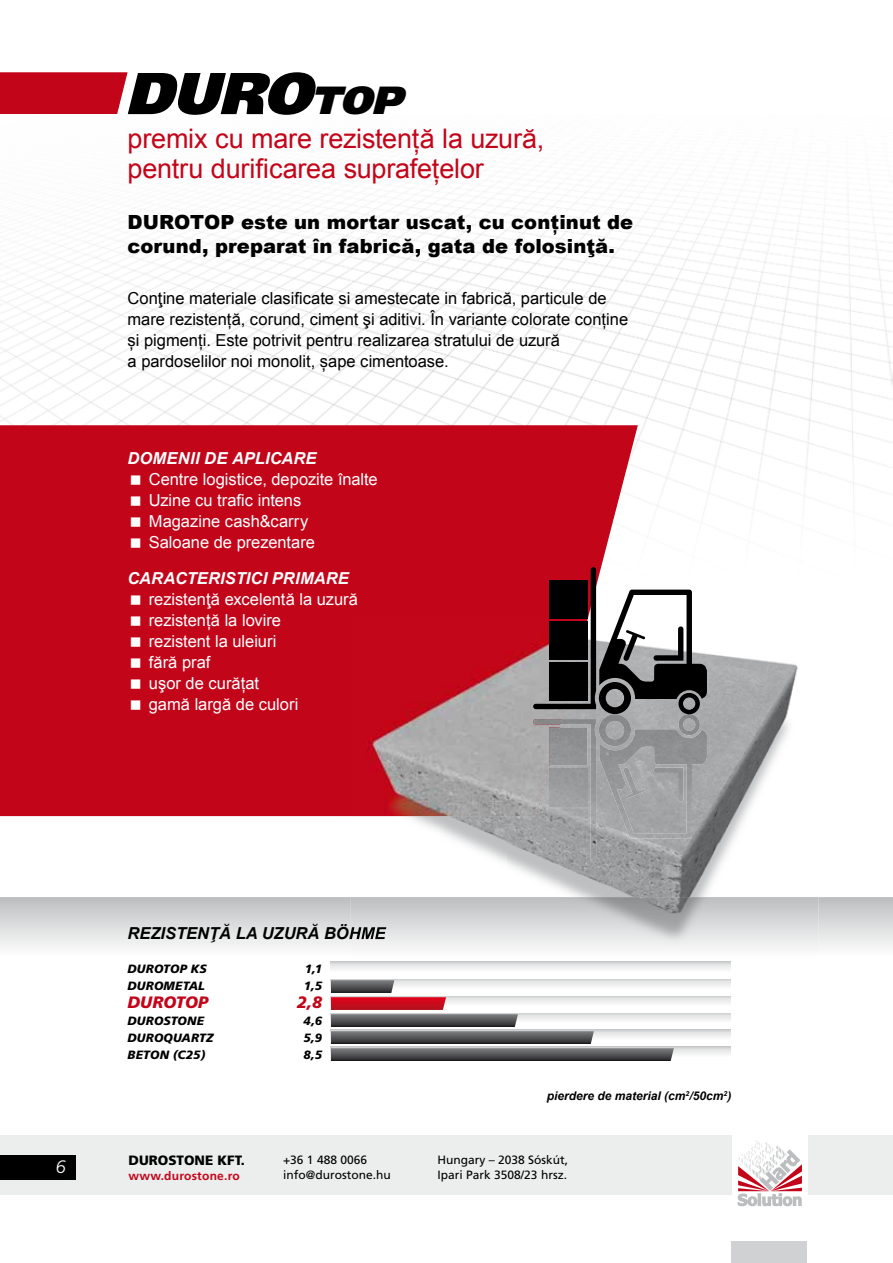
<style>
.page{position:relative;width:893px;height:1263px;background:#fff}
.page>*{position:absolute;margin:0;border:0;box-sizing:border-box;transform-origin:0 0}
.t1{font:italic 900 58.95px "Frutiger LT Std";color:#000}
.t2{font:27px/30px "Arial";letter-spacing:-.01em;color:#c3051a}
.t3{font:900 19.5px/24px "Arial";letter-spacing:.005em;color:#000}
.t4{font:italic 300 18px "Frutiger LT Std";color:#fff}
.t5{font:16.5px/21px "Arial";color:#000}
.t6{font:16.5px/21px "Arial";color:#fff}
.t7{font:italic 700 16.5px "Arial";letter-spacing:.01em;color:#fff}
.t8{font:italic 700 16.5px "Arial";color:#000}
.t9{font:italic 900 16.5px "Frutiger CE";color:#c3051a}
.t10{font:900 13.5px "Frutiger LT Std";color:#000}
.t11{font:12px/15px "Frutiger LT Std";color:#000}
.t12{font:italic 900 12px/16.8px "Frutiger CE";letter-spacing:.015em;color:#000}
.t13{font:italic 700 12px "Arial";color:#000}
.t14{font:700 12px "Frutiger LT Std";letter-spacing:.02em;color:#c3051a}
.s1{font-size:39.3px}
</style>
<div class="page">
<div style="left:0;top:1135px;width:893px;height:60px;background:#eceded"></div>
<svg style="left:0;top:72px;width:128px;height:42px;background:#c61125"></svg>
<img style="left:0;top:177px;width:893px;height:333px">
<div style="left:731px;top:1241px;width:76px;height:22px;background:#d0d1d2"></div>
<div style="left:732px;top:1135px;width:75px;height:76px;background:#fff"></div>
<svg style="left:738px;top:1140px;width:64px;height:66px"></svg>
<svg style="left:0;top:897px;width:893px;height:50px;background:#d8d8d9"></svg>
<div style="left:0;top:1155px;width:75px;height:24px;background:#000"></div>
<div style="left:0;top:425px;width:638px;height:391px;background:#c3051a"></div>
<img style="left:559px;top:654px;width:239px;height:243px">
<img style="left:507px;top:816px;width:52px;height:71px">
<img style="left:351px;top:816px;width:156px;height:47px">
<img style="left:351px;top:897px;width:467px;height:52px">
<img style="left:351px;top:924px;width:35px;height:18px">
<img style="left:351px;top:617px;width:209px;height:199px">
<svg style="left:674px;top:1013px;width:57px;height:7px"></svg>
<svg style="left:674px;top:1029px;width:57px;height:8px"></svg>
<svg style="left:674px;top:996px;width:57px;height:7px"></svg>
<svg style="left:331px;top:979px;width:400px;height:7px"></svg>
<svg style="left:331px;top:961px;width:400px;height:8px;background:#e0e1e2"></svg>
<svg style="left:674px;top:1046px;width:57px;height:8px"></svg>
<svg style="left:331px;top:980px;width:343px;height:81px"></svg>
<img style="left:549px;top:727px;width:11px;height:39px">
<img style="left:549px;top:768px;width:11px;height:39px">
<img style="left:549px;top:809px;width:11px;height:39px">
<img style="left:560px;top:725px;width:36px;height:136px">
<img style="left:599px;top:729px;width:108px;height:110px">
<svg style="left:533px;top:567px;width:174px;height:158px"></svg>
<svg style="left:131px;top:475px;width:9px;height:10px"></svg>
<svg style="left:131px;top:496px;width:9px;height:10px"></svg>
<svg style="left:131px;top:517px;width:9px;height:10px"></svg>
<svg style="left:131px;top:538px;width:9px;height:10px"></svg>
<svg style="left:131px;top:595px;width:9px;height:10px"></svg>
<svg style="left:131px;top:616px;width:9px;height:10px"></svg>
<svg style="left:131px;top:637px;width:9px;height:10px"></svg>
<svg style="left:131px;top:658px;width:9px;height:10px"></svg>
<svg style="left:131px;top:679px;width:9px;height:10px"></svg>
<svg style="left:131px;top:700px;width:9px;height:10px"></svg>
<h1 class="t1" style="left:125px;top:57px;width:291px">DURO<span class="s1">TOP</span></h1>
<h2 class="t2" style="left:128px;top:124px;width:418px">premix cu mare rezistență la uzură, pentru durificarea suprafețelor</h2>
<p class="t3" style="left:128px;top:209px;width:507px">DUROTOP este un mortar uscat, cu conținut de corund, preparat în fabrică, gata de folosinţă.</p>
<p class="t5" style="left:128px;top:287px;width:502px">Conţine materiale clasificate si amestecate in fabrică, particule de mare rezistență, corund, ciment şi aditivi. În variante colorate conține și pigmenți. Este potrivit pentru realizarea stratului de uzură<br>a pardoselilor noi monolit, șape cimentoase.</p>
<p class="t7" style="left:128px;top:447px;width:191px">DOMENII DE APLICARE</p>
<p class="t6" style="left:149px;top:469px;width:230px">Centre logistice, depozite înalte<br>Uzine cu trafic intens<br>Magazine cash&amp;carry<br>Saloane de prezentare</p>
<p class="t7" style="left:128px;top:567px;width:223px">CARACTERISTICI PRIMARE</p>
<p class="t6" style="left:149px;top:589px;width:211px">rezistenţă excelentă la uzură rezistență la lovire<br>rezistent la uleiuri<br>fără praf<br>uşor de curățat<br>gamă largă de culori</p>
<p class="t4" style="left:56px;top:1157px;width:12px">6</p>
<p class="t8" style="left:128px;top:922px;width:259px">REZISTENŢĂ LA UZURĂ BÖHME</p>
<p class="t12" style="left:128px;top:961px;width:81px">DUROTOP KS<br>DUROMETAL</p>
<p class="t9" style="left:128px;top:993px;width:82px">DUROTOP</p>
<p class="t12" style="left:128px;top:1012px;width:87px">DUROSTONE<br>DUROQUARTZ<br>BETON (C25)</p>
<p class="t10" style="left:129px;top:1152px;width:118px">DUROSTONE KFT.</p>
<p class="t14" style="left:129px;top:1168px;width:113px">www.durostone.ro</p>
<p class="t12" style="left:304px;top:961px;width:20px">1,1<br>1,5</p>
<p class="t9" style="left:297px;top:993px;width:27px">2,8</p>
<p class="t12" style="left:303px;top:1012px;width:20px;text-align:justify">4,6<br>5,9<br>8,5</p>
<p class="t13" style="left:547px;top:1088px;width:186px">pierdere de material (cm<sup>2</sup>/50cm<sup>2</sup>)</p>
<p class="t11" style="left:283px;top:1152px;width:109px">+36 1 488 0066 info@durostone.hu</p>
<p class="t11" style="left:438px;top:1152px;width:132px">Hungary – 2038 Sóskút,<br>Ipari Park 3508/23 hrsz.</p>
</div>
